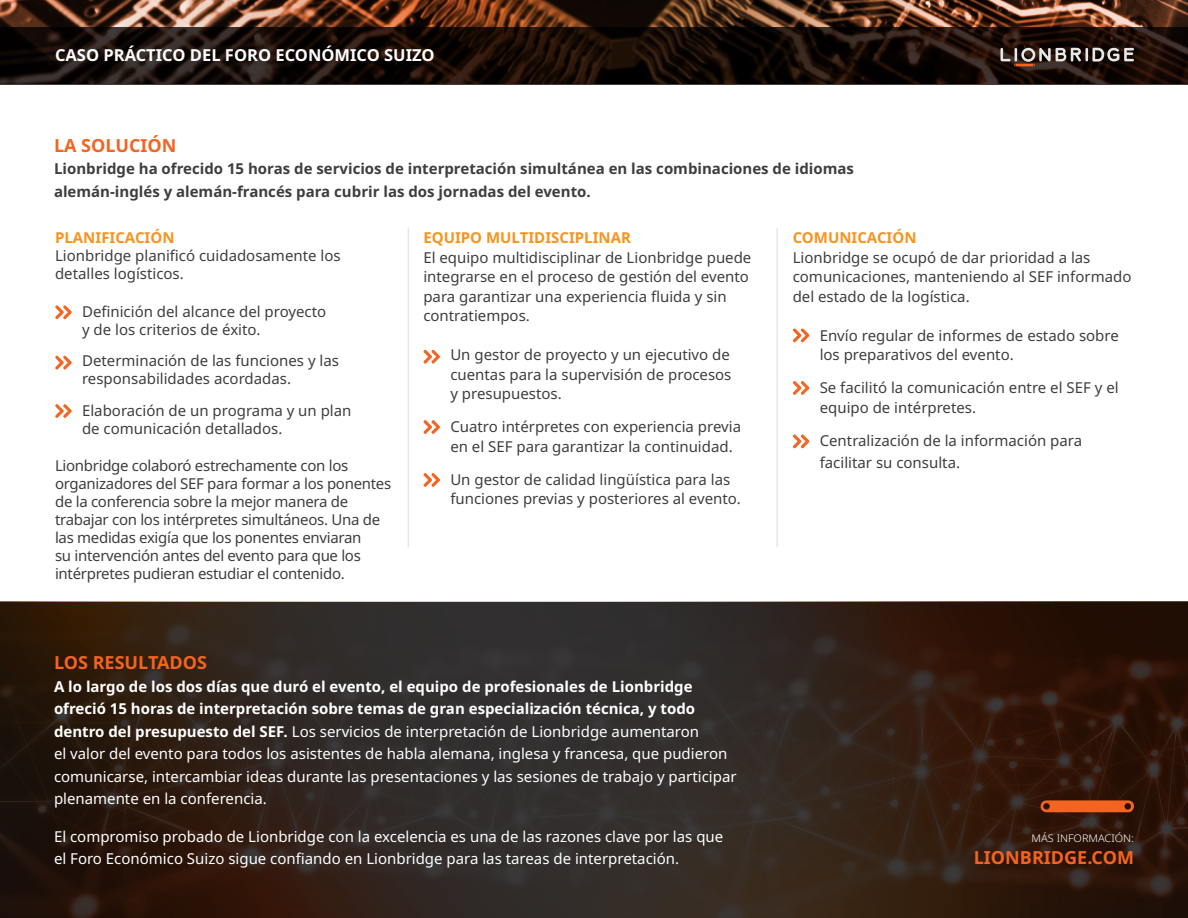
<style>
.page{position:relative;width:1188px;height:918px;background:#fff}
.page>*{position:absolute;margin:0;border:0;box-sizing:border-box;transform-origin:0 0}
.t1{font:700 18px "Noto Sans";color:#f36421}
.t2{font:700 16.5px "Noto Sans";color:#fff}
.t3{font:15px/19.5px "Noto Sans";color:#3e3e3f}
.t4{font:15px/22.5px "Noto Sans";color:#fff}
.t5{font:15px/18px "Noto Sans";letter-spacing:-.02em;color:#3e3e3f}
.t6{font:700 15px/22.5px "Noto Sans";color:#3e3e3f}
.t7{font:700 15px "Noto Sans";color:#f7931d}
.t8{font:300 10.5px "Noto Sans";color:#fff;scale:1.04 1}
.s1{font-weight:700}
</style>
<div class="page">
<svg style="left:0;top:602px;width:1188px;height:316px;background:#2f221b"></svg>
<img style="left:0;top:0;width:1188px;height:27px">
<svg style="left:0;top:27px;width:1188px;height:58px;background:#190e09"></svg>
<svg style="left:1000px;top:48px;width:134px;height:18px;background:#615550"></svg>
<svg style="left:1041px;top:800px;width:93px;height:12px"></svg>
<svg style="left:55px;top:305px;width:17px;height:14px"></svg>
<svg style="left:423px;top:350px;width:17px;height:14px"></svg>
<svg style="left:793px;top:328px;width:16px;height:14px"></svg>
<svg style="left:793px;top:381px;width:16px;height:14px"></svg>
<svg style="left:793px;top:434px;width:16px;height:14px"></svg>
<svg style="left:55px;top:356px;width:17px;height:13px"></svg>
<svg style="left:423px;top:420px;width:17px;height:14px"></svg>
<svg style="left:55px;top:404px;width:17px;height:14px"></svg>
<svg style="left:423px;top:473px;width:17px;height:14px"></svg>
<hr style="left:776px;top:228px;width:2px;height:319px;background:#e6e7e9">
<hr style="left:408px;top:228px;width:1px;height:319px;background:#e6e7e9">
<p class="t2" style="left:55px;top:46px;width:381px">CASO PRÁCTICO DEL FORO ECONÓMICO SUIZO</p>
<p class="t1" style="left:54px;top:135px;width:124px">LA SOLUCIÓN</p>
<p class="t6" style="left:54px;top:158px;width:802px">Lionbridge ha ofrecido 15 horas de servicios de interpretación simultánea en las combinaciones de idiomas alemán-inglés y alemán-francés para cubrir las dos jornadas del evento.</p>
<p class="t7" style="left:55px;top:229px;width:121px">PLANIFICACIÓN</p>
<p class="t3" style="left:55px;top:247px;width:287px;line-height:18px">Lionbridge planificó cuidadosamente los detalles logísticos.</p>
<p class="t3" style="left:82px;top:303px;width:246px;line-height:18px">Definición del alcance del proyecto y de los criterios de éxito.</p>
<p class="t3" style="left:82px;top:352px;width:259px;line-height:18px">Determinación de las funciones y las responsabilidades acordadas.</p>
<p class="t3" style="left:82px;top:402px;width:271px;line-height:18px">Elaboración de un programa y un plan de comunicación detallados.</p>
<p class="t5" style="left:55px;top:457px;width:338px">Lionbridge colaboró estrechamente con los organizadores del SEF para formar a los ponentes de la conferencia sobre la mejor manera de trabajar con los intérpretes simultáneos. Una de las medidas exigía que los ponentes enviaran<br>su intervención antes del evento para que los intérpretes pudieran estudiar el contenido.</p>
<p class="t7" style="left:793px;top:229px;width:125px">COMUNICACIÓN</p>
<p class="t3" style="left:793px;top:248px;width:340px">Lionbridge se ocupó de dar prioridad a las comunicaciones, manteniendo al SEF informado del estado de la logística.</p>
<p class="t3" style="left:820px;top:326px;width:301px">Envío regular de informes de estado sobre los preparativos del evento.</p>
<p class="t3" style="left:820px;top:379px;width:300px">Se facilitó la comunicación entre el SEF y el equipo de intérpretes.</p>
<p class="t3" style="left:820px;top:430px;width:264px;line-height:22.5px">Centralización de la información para facilitar su consulta.</p>
<p class="t7" style="left:423px;top:229px;width:209px">EQUIPO MULTIDISCIPLINAR</p>
<p class="t3" style="left:423px;top:248px;width:330px">El equipo multidisciplinar de Lionbridge puede integrarse en el proceso de gestión del evento para garantizar una experiencia fluida y sin contratiempos.</p>
<p class="t3" style="left:450px;top:346px;width:283px;text-align:justify">Un gestor de proyecto y un ejecutivo de cuentas para la supervisión de procesos y presupuestos.</p>
<p class="t3" style="left:450px;top:418px;width:292px">Cuatro intérpretes con experiencia previa en el SEF para garantizar la continuidad.</p>
<p class="t3" style="left:450px;top:470px;width:292px">Un gestor de calidad lingüística para las funciones previas y posteriores al evento.</p>
<p class="t1" style="left:54px;top:653px;width:155px">LOS RESULTADOS</p>
<p class="t4" style="left:54px;top:676px;width:684px"><span class="s1">A lo largo de los dos días que duró el evento, el equipo de profesionales de Lionbridge ofreció 15 horas de interpretación sobre temas de gran especialización técnica, y todo dentro del presupuesto del SEF.</span> Los servicios de interpretación de Lionbridge aumentaron<br>el valor del evento para todos los asistentes de habla alemana, inglesa y francesa, que pudieron comunicarse, intercambiar ideas durante las presentaciones y las sesiones de trabajo y participar plenamente en la conferencia.</p>
<p class="t4" style="left:54px;top:826px;width:671px">El compromiso probado de Lionbridge con la excelencia es una de las razones clave por las que el Foro Económico Suizo sigue confiando en Lionbridge para las tareas de interpretación.</p>
<p class="t8" style="left:1032px;top:832px;width:100px">MÁS INFORMACIÓN:</p>
<p class="t1" style="left:974px;top:847px;width:162px">LIONBRIDGE.COM</p>
</div>
